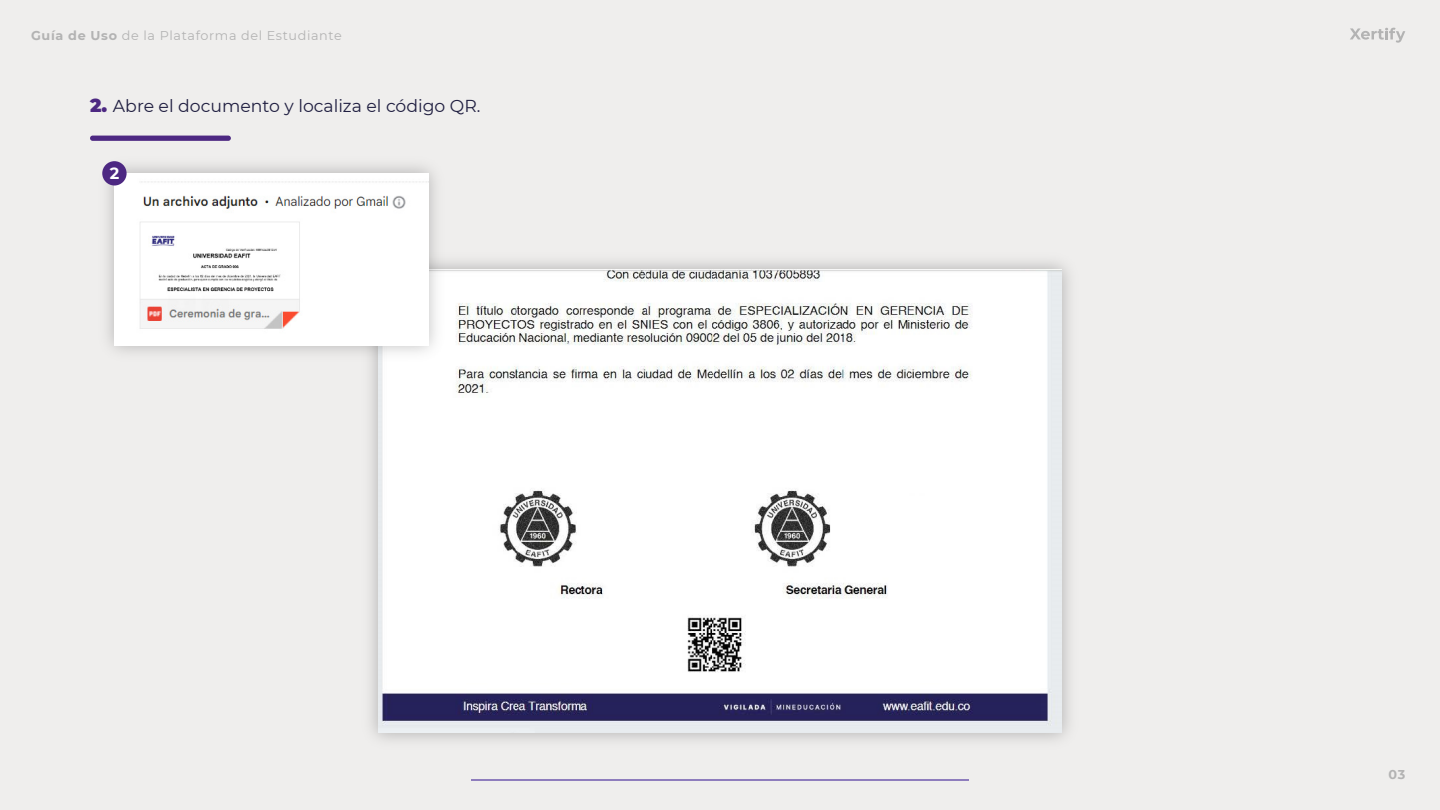
<style>
.page{position:relative;width:1440px;height:810px;background:#efeeed}
.page>*{position:absolute;margin:0;border:0;box-sizing:border-box;transform-origin:0 0}
.t1{font:17.25px "Montserrat";color:#201f41}
.t2{font:700 16.12px "Montserrat";color:#fff}
.t3{font:12.75px "Montserrat";letter-spacing:.05em;color:#b3b3b3}
.t4{font:700 12.75px "Montserrat";color:#b3b3b3}
.s1{font-weight:700}
.s2{font-weight:900;font-size:18.75px;color:#4d2882}
</style>
<div class="page">
<svg style="left:1350px;top:28px;width:55px;height:15px"></svg>
<hr style="left:471px;top:779px;width:498px;height:2px;background:#8e7dbd">
<div style="left:90px;top:136px;width:141px;height:5px;background:#4d2882;border-radius:3px"></div>
<img style="left:370px;top:261px;width:700px;height:480px">
<img style="left:378px;top:270px;width:684px;height:462px">
<img style="left:102px;top:161px;width:349px;height:207px">
<img style="left:114px;top:173px;width:314px;height:172px">
<div style="left:102px;top:161px;width:25px;height:25px;background:#4d2882;border-radius:50%"></div>
<p class="t3" style="left:31px;top:26px;width:312px"><span class="s1">Guía de Uso</span> de la Plataforma del Estudiante</p>
<p class="t1" style="left:90px;top:94px;width:392px"><span class="s2">2.</span> Abre el documento y localiza el código QR.</p>
<p class="t2" style="left:110px;top:162px;width:11px">2</p>
<p class="t4" style="left:1389px;top:766px;width:18px">03</p>
</div>
